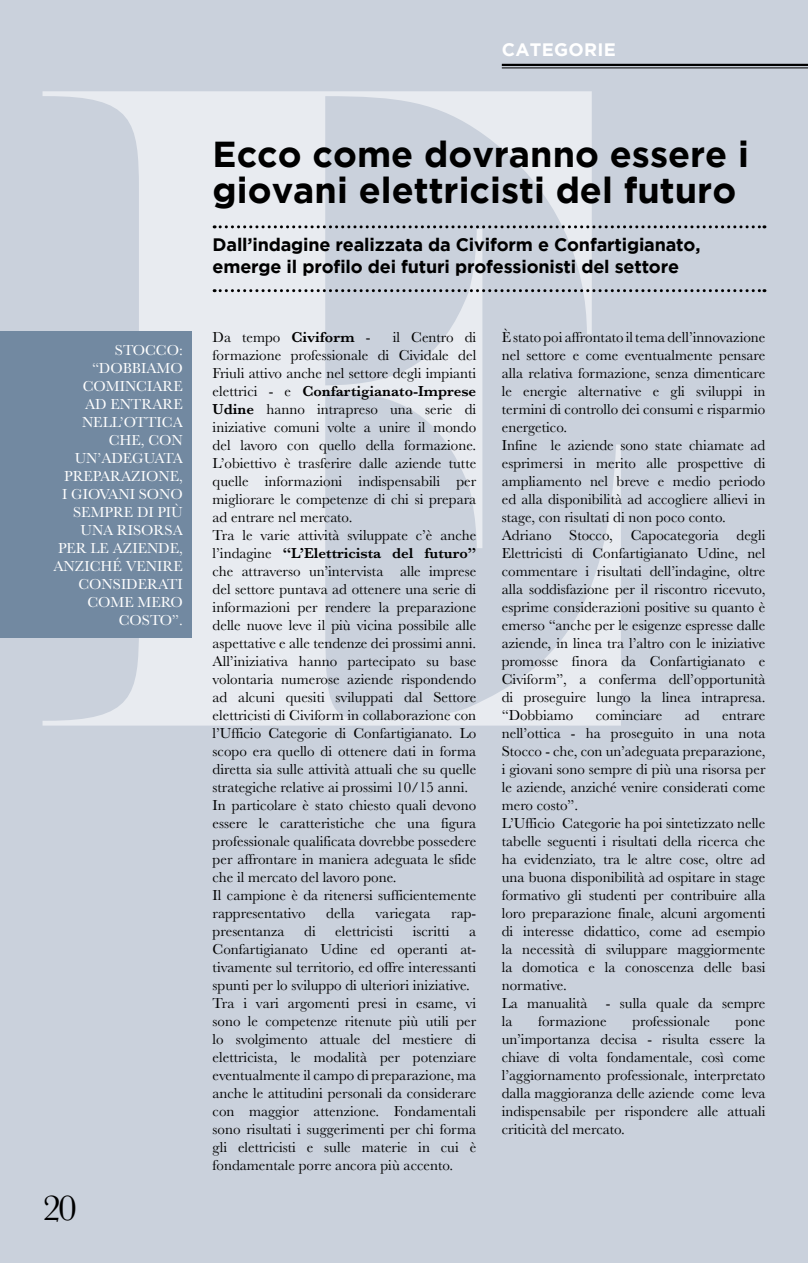
<style>
.page{position:relative;width:808px;height:1263px;background:#cad1dc}
.page>*{position:absolute;margin:0;border:0;box-sizing:border-box;transform-origin:0 0}
.t1{font:37.5px "Baskerville";color:#000}
.t2{font:700 36px/36px "Gotham";color:#000}
.t3{font:700 18px/21.6px "Gotham";letter-spacing:-.01em;color:#000}
.t4{font:700 18px "Gotham";letter-spacing:.015em;color:#fff}
.t5{font:15px/18px "Baskerville";color:#000}
.t6{font:15px/18px "Baskerville";color:#fff;text-align:right}
.s1{font-weight:600}
</style>
<div class="page">
<svg style="left:43px;top:91px;width:578px;height:635px"></svg>
<hr style="left:502px;top:64px;width:306px;height:2px;background:#000">
<hr style="left:502px;top:68px;width:306px;height:1px;background:#000">
<div style="left:0;top:332px;width:191px;height:306px;background:#7289a1"></div>
<svg style="left:214px;top:225px;width:551px;height:3px"></svg>
<svg style="left:214px;top:289px;width:551px;height:3px"></svg>
<p class="t4" style="left:502px;top:39px;width:115px">CATEGORIE</p>
<p class="t6" style="left:53px;top:341px;width:131px">STOCCO: “DOBBIAMO<br>COMINCIARE<br>AD ENTRARE<br>NELL’OTTICA<br>CHE, CON<br>UN’ADEGUATA<br>PREPARAZIONE,<br>I GIOVANI SONO<br>SEMPRE DI PIÙ<br>UNA RISORSA<br>PER LE AZIENDE,<br>ANZICHÉ VENIRE<br>CONSIDERATI<br>COME MERO<br>COSTO”.</p>
<h1 class="t1" style="left:43px;top:1184px;width:36px">20</h1>
<h2 class="t2" style="left:213px;top:135px;width:538px">Ecco come dovranno essere i giovani elettricisti del futuro</h2>
<p class="t3" style="left:213px;top:234px;width:489px">Dall’indagine realizzata da Civiform e Confartigianato, emerge il profilo dei futuri professionisti del settore</p>
<p class="t5" style="left:213px;top:328px;width:265px;text-indent:180px">il Centro di formazione professionale di Cividale del Friuli attivo anche nel settore degli impianti elettrici - e <span class="s1">Confartigianato-Imprese Udine</span> hanno intrapreso una serie di iniziative comuni volte a unire il mondo del lavoro con quello della formazione.<br>L’obiettivo è trasferire dalle aziende tutte quelle informazioni indispensabili per migliorare le competenze di chi si prepara ad entrare nel mercato.<br>Tra le varie attività sviluppate c’è anche l’indagine <span class="s1">“L’Elettricista del futuro” </span>che attraverso un’intervista alle imprese del settore puntava ad ottenere una serie di informazioni per rendere la preparazione delle nuove leve il più vicina possibile alle aspettative e alle tendenze dei prossimi anni.<br>All’iniziativa hanno partecipato su base volontaria numerose aziende rispondendo ad alcuni quesiti sviluppati dal Settore elettricisti di Civiform in collaborazione con l’Ufficio Categorie di Confartigianato. Lo scopo era quello di ottenere dati in forma diretta sia sulle attività attuali che su quelle strategiche relative ai prossimi 10/15 anni.<br>In particolare è stato chiesto quali devono essere le caratteristiche che una figura professionale qualificata dovrebbe possedere per affrontare in maniera adeguata le sfide che il mercato del lavoro pone.<br>Il campione è da ritenersi sufficientemente rappresentativo</p>
<p class="t5" style="left:213px;top:328px;width:160px">Da tempo <span class="s1">Civiform</span> -</p>
<p class="t5" style="left:326px;top:904px;width:30px">della</p>
<p class="t5" style="left:376px;top:904px;width:57px">variegata</p>
<p class="t5" style="left:451px;top:904px;width:27px">rap-</p>
<p class="t5" style="left:213px;top:922px;width:74px">presentanza</p>
<p class="t5" style="left:304px;top:922px;width:13px">di</p>
<p class="t5" style="left:335px;top:922px;width:60px">elettricisti</p>
<p class="t5" style="left:413px;top:922px;width:38px">iscritti</p>
<p class="t5" style="left:213px;top:922px;width:265px;text-indent:257px">a Confartigianato Udine ed operanti at&shy;tivamente sul territorio, ed offre interessanti spunti per lo sviluppo di ulteriori iniziative.<br>Tra i vari argomenti presi in esame, vi sono le competenze ritenute più utili per lo svolgimento attuale del mestiere di elettricista, le modalità per potenziare eventualmente il campo di preparazione, ma anche le attitudini personali da considerare con maggior attenzione. Fondamentali sono risultati i suggerimenti per chi forma gli elettricisti e sulle materie in cui è fondamentale porre ancora più accento.</p>
<p class="t5" style="left:502px;top:328px;width:265px">È stato poi affrontato il tema dell’innovazione nel settore e come eventualmente pensare alla relativa formazione, senza dimenticare le energie alternative e gli sviluppi in termini di controllo dei consumi e risparmio energetico.<br>Infine le aziende sono state chiamate ad esprimersi in merito alle prospettive di ampliamento nel breve e medio periodo ed alla disponibilità ad accogliere allievi in stage, con risultati di non poco conto.<br>Adriano Stocco, Capocategoria degli Elettricisti di Confartigianato Udine, nel commentare i risultati dell’indagine, oltre alla soddisfazione per il riscontro ricevuto, esprime considerazioni positive su quanto è emerso “anche per le esigenze espresse dalle aziende, in linea tra l’altro con le iniziative promosse finora da Confartigianato e Civiform”, a conferma dell’opportunità di proseguire lungo la linea intrapresa. “Dobbiamo</p>
<p class="t5" style="left:596px;top:706px;width:68px">cominciare</p>
<p class="t5" style="left:685px;top:706px;width:16px">ad</p>
<p class="t5" style="left:502px;top:706px;width:265px;text-indent:220px">entrare nell’ottica - ha proseguito in una nota Stocco - che, con un’adeguata preparazione, i giovani sono sempre di più una risorsa per le aziende, anziché venire considerati come mero costo”.<br>L’Ufficio Categorie ha poi sintetizzato nelle tabelle seguenti i risultati della ricerca che ha evidenziato, tra le altre cose, oltre ad una buona disponibilità ad ospitare in stage formativo gli studenti per contribuire alla loro preparazione finale, alcuni argomenti di interesse didattico, come ad esempio la necessità di sviluppare maggiormente la domotica e la conoscenza delle basi normative.<br>La manualità - sulla quale da sempre la</p>
<p class="t5" style="left:538px;top:1012px;width:70px">formazione</p>
<p class="t5" style="left:632px;top:1012px;width:79px">professionale</p>
<p class="t5" style="left:502px;top:1012px;width:265px;text-align:justify;text-indent:234px">pone un’importanza decisa - risulta essere la chiave di volta fondamentale, così come l’aggiornamento professionale, interpretato dalla maggioranza delle aziende come leva indispensabile per rispondere alle attuali criticità del mercato.</p>
</div>
